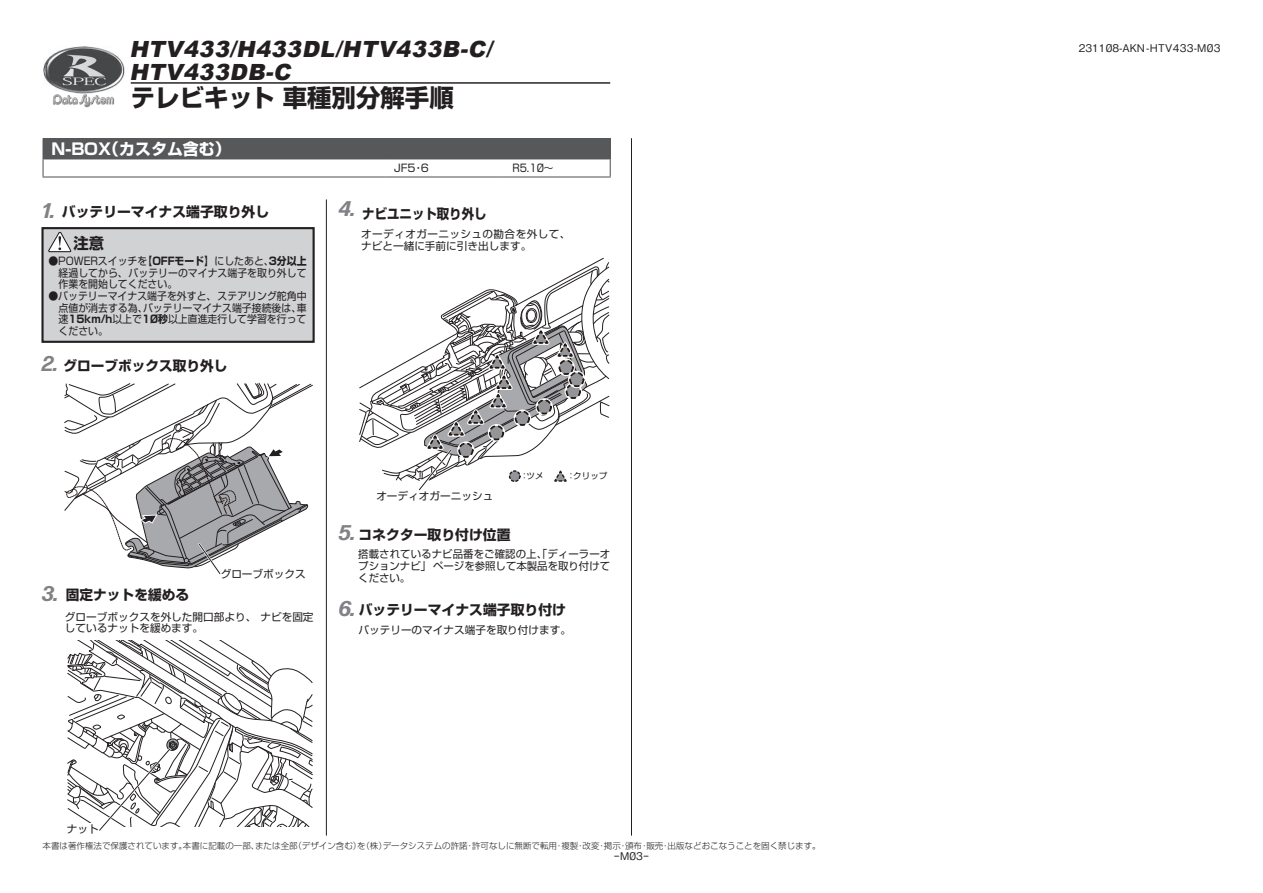
<style>
.page{position:relative;width:1263px;height:893px;background:#fff}
.page>*{position:absolute;margin:0;border:0;box-sizing:border-box;transform-origin:0 0}
.t1{font:700 24.45px "Shin Go Pro";color:#231f20}
.t2{font:italic 900 22.35px "Arial";color:#231f20}
.t3{font:italic 700 21.3px "Forma DJR Deck";color:#808285}
.t4{font:700 15.9px "Shin Go Pro";color:#fff}
.t5{font:700 15.3px "Shin Go Pro";color:#231f20}
.t6{font:700 13.8px "Shin Go Pro";color:#231f20}
.t7{font:700 13.8px "Shin Go Pro";color:#231f20;scale:.9 1}
.t8{font:10.65px/11.7px "Shin Go Pro";color:#231f20}
.t9{font:10.65px/11.7px "Shin Go Pro";color:#231f20;scale:.93 1}
.t10{font:10.65px/11.7px "Shin Go Pro";letter-spacing:.04em;color:#231f20}
.t11{font:500 10.65px "Gothic BBB Pro";color:#231f20}
.t12{font:700 10.65px "Shin Go Pro";color:#231f20;scale:.93 1}
.t13{font:10.65px "Shin Go Pro";color:#231f20;scale:.9 1}
.t14{font:500 10.65px "Gothic BBB Pro";color:#231f20;scale:2 1}
.t15{font:300 8.55px "Shin Go Pro";color:#231f20}
.t16{font:8.55px "Shin Go Pro";color:#231f20}
.s1{font-weight:400}
.s2{font-weight:700}
</style>
<div class="page">
<hr style="left:631px;top:138px;width:1px;height:698px;background:#231f20">
<hr style="left:326px;top:199px;width:1px;height:637px;background:#231f20">
<div style="left:43px;top:139px;width:567px;height:20px;background:#57585a"></div>
<hr style="left:43px;top:138px;width:343px;height:1px;background:#57585a">
<hr style="left:386px;top:138px;width:118px;height:1px;background:#57585a">
<hr style="left:504px;top:138px;width:107px;height:1px;background:#57585a">
<svg style="left:43px;top:159px;width:1px;height:17px"></svg>
<svg style="left:610px;top:139px;width:1px;height:37px"></svg>
<hr style="left:43px;top:176px;width:343px;height:2px;background:#57585a">
<hr style="left:504px;top:176px;width:107px;height:2px;background:#57585a">
<hr style="left:386px;top:176px;width:118px;height:2px;background:#57585a">
<svg style="left:64px;top:383px;width:249px;height:191px"></svg>
<svg style="left:67px;top:640px;width:246px;height:191px"></svg>
<svg style="left:359px;top:258px;width:251px;height:233px"></svg>
<div style="left:508px;top:470px;width:39px;height:13px;background:#fff"></div>
<svg style="left:510px;top:471px;width:10px;height:10px"></svg>
<div style="left:509px;top:470px;width:12px;height:12px;border:1px dashed #231f20;border-radius:50%"></div>
<hr style="left:131px;top:82px;width:479px;height:2px;background:#231f20">
<img style="left:43px;top:46px;width:82px;height:47px">
<img style="left:53px;top:93px;width:62px;height:15px">
<svg style="left:41px;top:227px;width:274px;height:116px;background:#c7c8ca"></svg>
<h2 class="t2" style="left:183px;top:33px;width:60px">433/</h2>
<h2 class="t2" style="left:255px;top:33px;width:53px">433</h2>
<h2 class="t2" style="left:335px;top:33px;width:13px">/</h2>
<h2 class="t2" style="left:396px;top:33px;width:53px">433</h2>
<h2 class="t2" style="left:460px;top:33px;width:32px">C-</h2>
<h2 class="t2" style="left:486px;top:33px;width:13px">/</h2>
<h2 class="t2" style="left:129px;top:33px;width:60px">HTV</h2>
<h2 class="t2" style="left:236px;top:33px;width:26px">H</h2>
<h2 class="t2" style="left:302px;top:33px;width:100px">DL HTV</h2>
<h2 class="t2" style="left:442px;top:33px;width:24px">B</h2>
<h2 class="t2" style="left:183px;top:56px;width:53px">433</h2>
<h2 class="t2" style="left:265px;top:56px;width:32px">C-</h2>
<h2 class="t2" style="left:129px;top:56px;width:60px">HTV</h2>
<h2 class="t2" style="left:229px;top:56px;width:42px">DB</h2>
<h1 class="t1" style="left:131px;top:78px;width:325px">テレビキット車種別分解手順</h1>
<h3 class="t4" style="left:103px;top:136px;width:129px">（カスタム含む(</h3>
<h3 class="t4" style="left:52px;top:136px;width:61px">N-BOX</h3>
<h3 class="t3" style="left:43px;top:196px;width:14px">1.</h3>
<p class="t6" style="left:62px;top:201px;width:209px">バッテリーマイナス端子取り外し</p>
<h3 class="t5" style="left:74px;top:231px;width:32px">注意</h3>
<p class="t12" style="left:142px;top:252px;width:178px">【OFFモード】<span class="s1">にしたあと</span> 3<span class="s1">、</span>分以上</p>
<p class="t9" style="left:59px;top:254px;width:268px;text-indent:-10px">●POWERスイッチを<br>経過してから、バッテリーのマイナス端子を取り外して作業を開始してください。</p>
<p class="t9" style="left:48px;top:289px;width:279px;text-align:right">●バッテリーマイナス端子を外すと、ステアリング舵角中バッテリーマイナス端子接続後は車、</p>
<p class="t9" style="left:59px;top:300px;width:268px">点値が消去する為、<br>速<span class="s2">15km/h</span>以上で<span class="s2">10秒</span>以上直進走行して学習を行ってください。</p>
<h3 class="t3" style="left:43px;top:350px;width:17px">2.</h3>
<p class="t6" style="left:63px;top:355px;width:166px">グローブボックス取り外し</p>
<p class="t8" style="left:421px;top:161px;width:10px">6</p>
<p class="t8" style="left:394px;top:161px;width:31px">JF ・5</p>
<h3 class="t3" style="left:339px;top:195px;width:18px">4.</h3>
<p class="t7" style="left:362px;top:202px;width:140px">ナビユニット取り外し</p>
<p class="t13" style="left:512px;top:159px;width:47px">R5.10〜</p>
<p class="t10" style="left:361px;top:227px;width:211px">オーディオガーニッシュの勘合を外して、ナビと一緒に手前に引き出します。</p>
<h3 class="t3" style="left:43px;top:579px;width:17px">3.</h3>
<p class="t6" style="left:66px;top:584px;width:125px">固定ナットを緩める</p>
<p class="t8" style="left:221px;top:566px;width:87px">グローブボックス</p>
<p class="t8" style="left:65px;top:609px;width:250px">グローブボックスを外した開口部より、ナビを固定しているナットを緩めます。</p>
<p class="t8" style="left:376px;top:489px;width:118px">オーディオガーニッシュ</p>
<h3 class="t3" style="left:339px;top:519px;width:18px">5.</h3>
<p class="t6" style="left:358px;top:523px;width:154px">コネクター取り付け位置</p>
<p class="t16" style="left:526px;top:469px;width:19px">ツメ</p>
<p class="t16" style="left:520px;top:469px;width:10px">：</p>
<p class="t16" style="left:573px;top:469px;width:36px">クリップ</p>
<p class="t16" style="left:567px;top:469px;width:10px">：</p>
<p class="t8" style="left:358px;top:547px;width:254px;text-align:justify">搭載されているナビ品番をご確認の上、「ディーラーオプションナビ」ページを参照して本製品を取り付けてください。</p>
<h3 class="t3" style="left:339px;top:595px;width:18px">6.</h3>
<p class="t6" style="left:359px;top:599px;width:209px">バッテリーマイナス端子取り付け</p>
<p class="t8" style="left:358px;top:623px;width:214px">バッテリーのマイナス端子を取り付けます。</p>
<p class="t8" style="left:67px;top:822px;width:33px">ナット</p>
<p class="t15" style="left:293px;top:839px;width:95px">（デザイン含む （を） 株）</p>
<p class="t15" style="left:383px;top:839px;width:87px">データシステムの許諾</p>
<p class="t15" style="left:472px;top:839px;width:87px">許可なしに無断で転用</p>
<p class="t15" style="left:625px;top:839px;width:19px">頒布</p>
<p class="t15" style="left:43px;top:839px;width:146px">本書は著作権法で保護されています。</p>
<p class="t15" style="left:668px;top:839px;width:155px">出版などおこなうことを固く禁じます。</p>
<p class="t15" style="left:183px;top:839px;width:78px">本書に記載の一部、</p>
<p class="t15" style="left:255px;top:839px;width:44px">または全部</p>
<p class="t15" style="left:561px;top:839px;width:19px">複製</p>
<p class="t15" style="left:583px;top:839px;width:19px">改変</p>
<p class="t15" style="left:604px;top:839px;width:19px">掲示</p>
<p class="t15" style="left:646px;top:839px;width:19px">販売</p>
<p class="t15" style="left:466px;top:839px;width:10px">・</p>
<p class="t15" style="left:555px;top:839px;width:10px">・</p>
<p class="t15" style="left:576px;top:839px;width:10px">・</p>
<p class="t15" style="left:597px;top:839px;width:10px">・</p>
<p class="t15" style="left:619px;top:839px;width:10px">・</p>
<p class="t15" style="left:640px;top:839px;width:10px">・</p>
<p class="t15" style="left:661px;top:839px;width:10px">・</p>
<p class="t14" style="left:613px;top:847px;width:20px">-M03-</p>
<p class="t11" style="left:1079px;top:39px;width:143px">231108-AKN-HTV433-M03</p>
</div>
